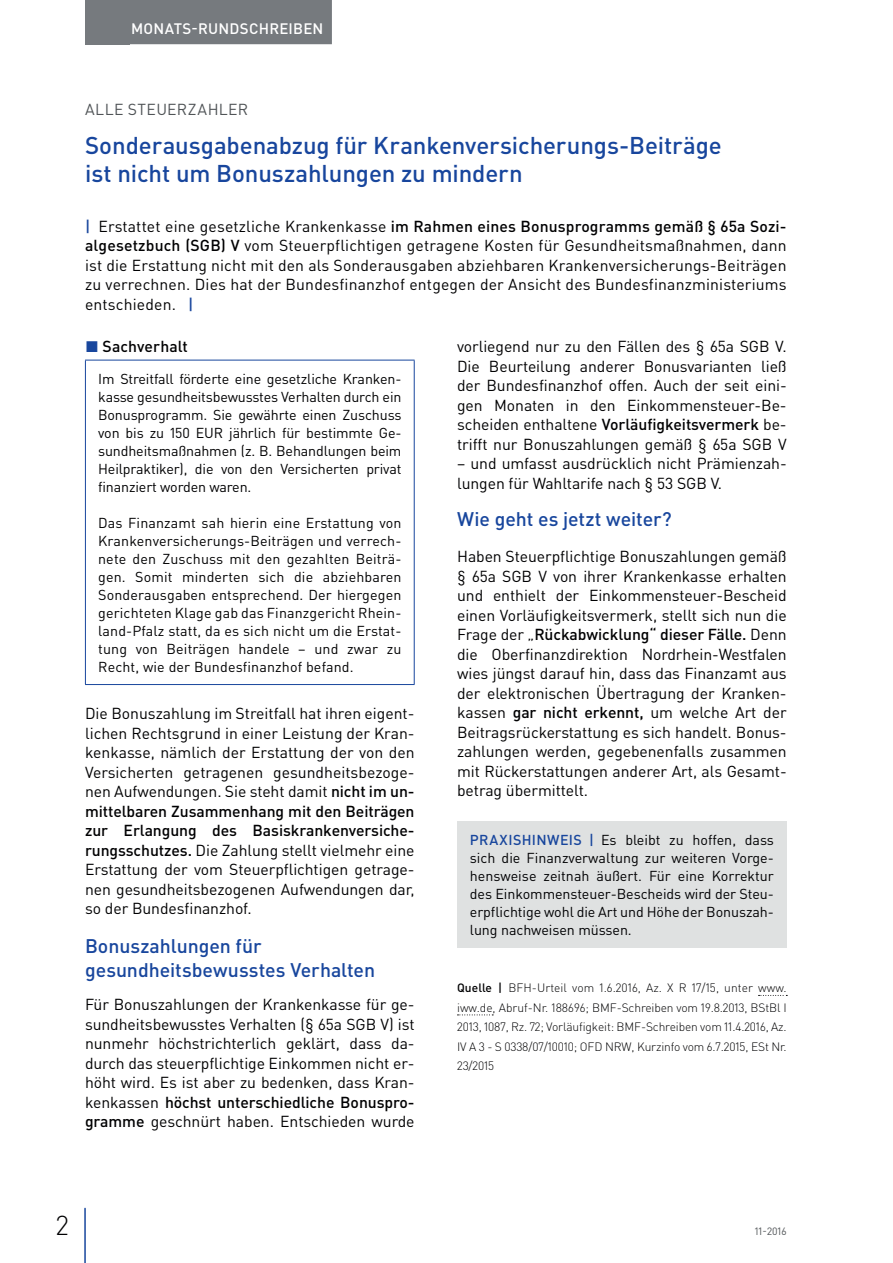
<style>
.page{position:relative;width:893px;height:1263px;background:#fff}
.page>*{position:absolute;margin:0;border:0;box-sizing:border-box;transform-origin:0 0}
.t1{font:300 27px "DIN Pro";color:#000002}
.t2{font:500 24px/28.5px "DIN Pro";letter-spacing:-.005em;color:#18469d}
.t3{font:500 19.5px/24px "DIN Pro";letter-spacing:-.005em;color:#18469d}
.t4{font:15.75px/19.5px "DIN Pro";letter-spacing:-.005em;color:#000002;text-align:justify}
.t5{font:15.75px "DIN Pro";letter-spacing:.025em;color:#505457}
.t6{font:500 15.75px "DIN Pro";letter-spacing:.005em;color:#000002}
.t7{font:500 15px "DIN Pro";letter-spacing:.015em;color:#fff}
.t8{font:14.25px/18px "DIN Pro";letter-spacing:-.005em;color:#000002;text-align:justify}
.t9{font:300 12px/19.5px "DIN Pro";letter-spacing:-.01em;color:#000002;text-align:justify}
.t10{font:10.5px "DIN Pro";color:#505457}
.s1{font-weight:500;color:#18469d}
.s2{font-weight:500}
.s3{color:#18469d}
</style>
<div class="page">
<div style="left:85px;top:0;width:45px;height:44px;background:#767a7e"></div>
<hr style="left:84px;top:1208px;width:2px;height:55px;background:#18469d">
<div style="left:122px;top:0;width:210px;height:44px;background:#767a7e"></div>
<hr style="left:85px;top:360px;width:330px;height:1px;background:#18469d">
<hr style="left:85px;top:360px;width:1px;height:324px;background:#18469d">
<hr style="left:414px;top:360px;width:1px;height:324px;background:#18469d">
<hr style="left:85px;top:684px;width:330px;height:1px;background:#18469d">
<svg style="left:758px;top:995px;width:29px;height:1px"></svg>
<svg style="left:457px;top:1014px;width:36px;height:1px"></svg>
<div style="left:457px;top:821px;width:330px;height:126px;background:#dfe1e1"></div>
<p class="t7" style="left:131px;top:18px;width:194px">MONATS-RUNDSCHREIBEN</p>
<p class="t5" style="left:85px;top:98px;width:165px">ALLE STEUERZAHLER</p>
<h2 class="t2" style="left:85px;top:130px;width:638px">Sonderausgabenabzug für Krankenversicherungs-Beiträge ist nicht um Bonuszahlungen zu mindern</h2>
<p class="t4" style="left:85px;top:216px;width:703px"><span class="s1">|</span> Erstattet eine gesetzliche Krankenkasse <span class="s2">im Rahmen eines Bonusprogramms gemäß § 65a Sozi&shy;algesetzbuch (SGB) V</span> vom Steuerpflichtigen getragene Kosten für Gesundheitsmaßnahmen, dann ist die Erstattung nicht mit den als Sonderausgaben abziehbaren Krankenversicherungs-Beiträgen zu verrechnen. Dies hat der Bundesfinanzhof entgegen der Ansicht des Bundesfinanzministeriums entschieden. <span class="s1">|</span></p>
<p class="t6" style="left:85px;top:335px;width:104px"><span class="s3">◼</span> Sachverhalt</p>
<p class="t8" style="left:98px;top:369px;width:305px">Im Streitfall förderte eine gesetzliche Kranken&shy;kasse gesundheitsbewusstes Verhalten durch ein Bonusprogramm. Sie gewährte einen Zuschuss von bis zu 150 EUR jährlich für bestimmte Ge&shy;sundheitsmaßnahmen (z. B. Behandlungen beim Heilpraktiker), die von den Versicherten privat finanziert worden waren.</p>
<p class="t8" style="left:98px;top:513px;width:305px">Das Finanzamt sah hierin eine Erstattung von Krankenversicherungs-Beiträgen und verrech&shy;nete den Zuschuss mit den gezahlten Beiträ&shy;gen. Somit minderten sich die abziehbaren Sonderausgaben entsprechend. Der hiergegen gerichteten Klage gab das Finanzgericht Rhein&shy;land-Pfalz statt, da es sich nicht um die Erstat&shy;tung von Beiträgen handele – und zwar zu Recht, wie der Bundesfinanzhof befand.</p>
<p class="t4" style="left:85px;top:703px;width:331px">Die Bonuszahlung im Streitfall hat ihren eigent&shy;lichen Rechtsgrund in einer Leistung der Kran&shy;kenkasse, nämlich der Erstattung der von den Versicherten getragenen gesundheitsbezoge&shy;nen Aufwendungen. Sie steht damit <span class="s2">nicht im un&shy;mittelbaren Zusammenhang mit den Beiträgen zur Erlangung des Basiskrankenversiche&shy;rungsschutzes.</span> Die Zahlung stellt vielmehr eine Erstattung der vom Steuerpflichtigen getrage&shy;nen gesundheitsbezogenen Aufwendungen dar, so der Bundesfinanzhof.</p>
<p class="t3" style="left:85px;top:933px;width:292px">Bonuszahlungen für gesundheitsbewusstes Verhalten</p>
<p class="t4" style="left:85px;top:994px;width:331px">Für Bonuszahlungen der Krankenkasse für ge&shy;sundheitsbewusstes Verhalten (§ 65a SGB V) ist nunmehr höchstrichterlich geklärt, dass da&shy;durch das steuerpflichtige Einkommen nicht er&shy;höht wird. Es ist aber zu bedenken, dass Kran&shy;kenkassen <span class="s2">höchst unterschiedliche Bonuspro&shy;gramme</span> geschnürt haben. Entschieden wurde</p>
<p class="t4" style="left:457px;top:336px;width:331px">vorliegend nur zu den Fällen des § 65a SGB V.<br>Die Beurteilung anderer Bonusvarianten ließ der Bundesfinanzhof offen. Auch der seit eini&shy;gen Monaten in den Einkommensteuer-Be&shy;scheiden enthaltene <span class="s2">Vorläufigkeitsvermerk</span> be&shy;trifft nur Bonuszahlungen gemäß § 65a SGB V</p>
<p class="t4" style="left:457px;top:453px;width:331px">– und umfasst ausdrücklich nicht Prämienzah&shy;lungen für Wahltarife nach § 53 SGB V.</p>
<p class="t3" style="left:457px;top:506px;width:216px">Wie geht es jetzt weiter?</p>
<p class="t4" style="left:457px;top:546px;width:331px">Haben Steuerpflichtige Bonuszahlungen gemäß § 65a SGB V von ihrer Krankenkasse erhalten und enthielt der Einkommensteuer-Bescheid einen Vorläufigkeitsvermerk, stellt sich nun die Frage der „<span class="s2">Rückabwicklung“ dieser Fälle.</span> Denn die Oberfinanzdirektion Nordrhein-Westfalen wies jüngst darauf hin, dass das Finanzamt aus der elektronischen Übertragung der Kranken&shy;kassen <span class="s2">gar nicht erkennt,</span> um welche Art der Beitragsrückerstattung es sich handelt. Bonus&shy;zahlungen werden, gegebenenfalls zusammen mit Rückerstattungen anderer Art, als Gesamt&shy;betrag übermittelt.</p>
<p class="t8" style="left:470px;top:830px;width:306px"><span class="s1">PRAXISHINWEIS |</span> Es bleibt zu hoffen, dass sich die Finanzverwaltung zur weiteren Vorge&shy;hensweise zeitnah äußert. Für eine Korrektur des Einkommensteuer-Bescheids wird der Steu&shy;erpflichtige wohl die Art und Höhe der Bonuszah&shy;lung nachweisen müssen.</p>
<p class="t9" style="left:457px;top:978px;width:331px"><span class="s2">Quelle |</span> BFH-Urteil vom 1.6.2016, Az. X R 17/15, unter www. iww.de, Abruf-Nr. 188696; BMF-Schreiben vom 19.8.2013, BStBl I 2013, 1087, Rz. 72; Vorläufigkeit: BMF-Schreiben vom 11.4.2016, Az.<br>IV A 3 - S 0338/07/10010; OFD NRW, Kurzinfo vom 6.7.2015, ESt Nr.<br>23/2015</p>
<h1 class="t1" style="left:56px;top:1207px;width:14px">2</h1>
<p class="t10" style="left:755px;top:1224px;width:33px">11-2016</p>
</div>
